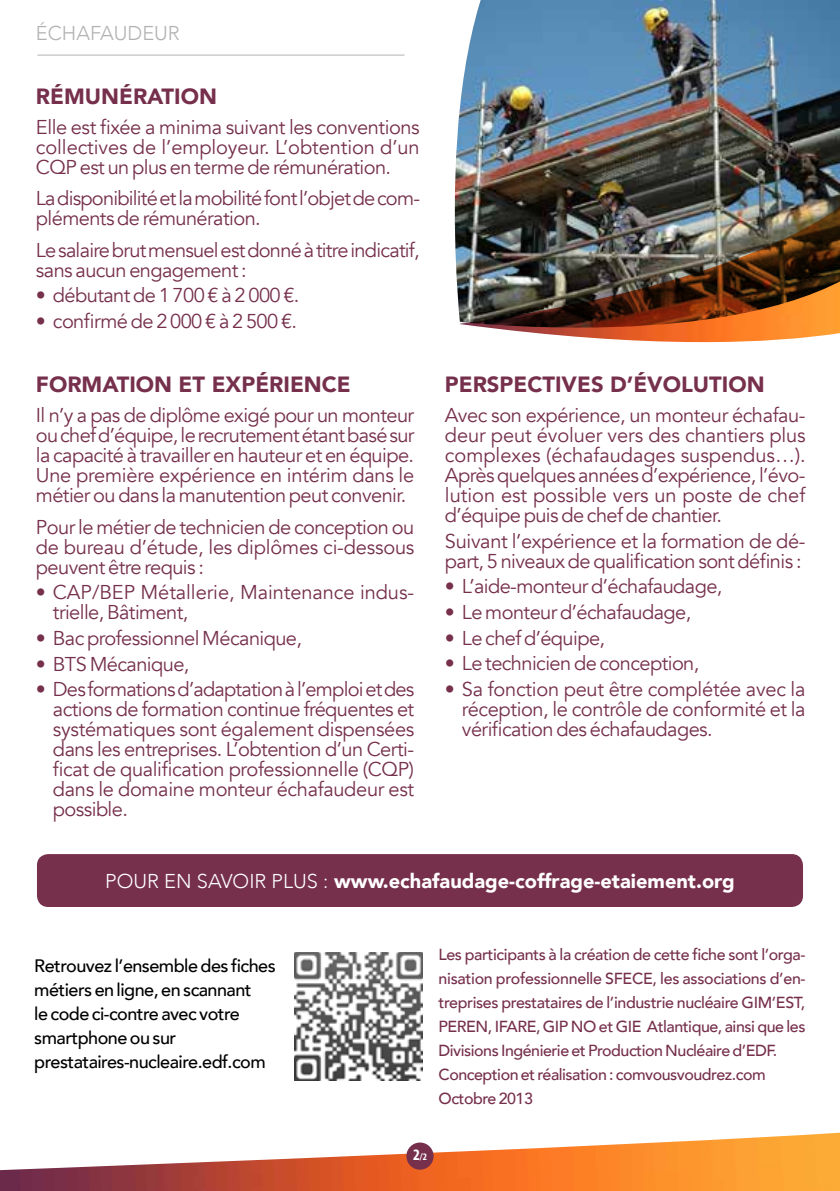
<style>
.page{position:relative;width:840px;height:1191px;background:#fff}
.page>*{position:absolute;margin:0;border:0;box-sizing:border-box;transform-origin:0 0}
.t1{font:900 22px "Avenir";color:#76304c}
.t2{font:20px/20px "Avenir";letter-spacing:-.03em;color:#76304c;text-align:justify}
.t3{font:900 20px "Avenir";color:#fff}
.t4{font:20px/20px "Avenir";letter-spacing:-.005em;color:#76304c}
.t5{font:300 20px "Avenir";color:#b3b2b2}
.t6{font:500 18px/24px "Avenir";letter-spacing:-.03em;color:#000}
.t7{font:500 16px/24px "Avenir";letter-spacing:-.03em;color:#76304c}
.t8{font:700 condensed 10px "Myriad Pro";color:#fff}
.s1{font-weight:300}
.s2{font-size:16px}
</style>
<div class="page">
<img style="left:0;top:1132px;width:839px;height:59px">
<img style="left:454px;top:0;width:385px;height:343px">
<div style="left:37px;top:854px;width:765px;height:53px;background:#76304c;border-radius:11px"></div>
<div style="left:406px;top:1142px;width:27px;height:27px;background:#76304c;border-radius:50%"></div>
<hr style="left:37px;top:55px;width:367px;height:1px;background:#b3b2b2">
<img style="left:294px;top:953px;width:128px;height:127px">
<p class="t5" style="left:36px;top:21px;width:145px">ÉCHAFAUDEUR</p>
<p class="t1" style="left:36px;top:78px;width:17px">RÉM</p>
<p class="t1" style="left:85px;top:78px;width:133px">UNÉRATION</p>
<p class="t2" style="left:36px;top:117px;width:385px">Elle est fixée a minima suivant les conventions collectives de l’employeur. L’obtention d’un CQP est un plus en terme de rémunération.</p>
<p class="t2" style="left:36px;top:189px;width:385px">La disponibilité et la mobilité font l’objet de com&shy;pléments de rémunération.</p>
<p class="t2" style="left:36px;top:240px;width:385px">Le salaire brut mensuel est donné à titre indicatif, sans aucun engagement :</p>
<p class="t2" style="left:36px;top:286px;width:265px">• débutant de 1 700 € à 2 000 €.</p>
<p class="t2" style="left:36px;top:311px;width:262px">• confirmé de 2 000 € à 2 500 €.</p>
<p class="t1" style="left:36px;top:366px;width:316px">FORMATION ET EXPÉRIENCE</p>
<p class="t2" style="left:36px;top:406px;width:380px">Il n’y a pas de diplôme exigé pour un monteur ou chef d’équipe, le recrutement étant basé sur la capacité à travailler en hauteur et en équipe.<br>Une première expérience en intérim dans le métier ou dans la manutention peut convenir.</p>
<p class="t2" style="left:36px;top:517px;width:380px">Pour le métier de technicien de conception ou de bureau d’étude, les diplômes ci-dessous peuvent être requis :</p>
<p class="t4" style="left:53px;top:583px;width:362px;text-indent:-17px">• CAP/BEP Métallerie, Maintenance indus&shy;trielle, Bâtiment,</p>
<p class="t2" style="left:36px;top:628px;width:267px">• Bac professionnel Mécanique,</p>
<p class="t2" style="left:36px;top:654px;width:155px">• BTS Mécanique,</p>
<p class="t2" style="left:53px;top:680px;width:363px;text-indent:-17px">• Des formations d’adaptation à l’emploi et des actions de formation continue fréquentes et systématiques sont également dispensées dans les entreprises. L’obtention d’un Certi&shy;ficat de qualification professionnelle (CQP) dans le domaine monteur échafaudeur est possible.</p>
<p class="t1" style="left:444px;top:366px;width:321px">PERSPECTIVES D’ÉVOLUTION</p>
<p class="t2" style="left:444px;top:405px;width:362px">Avec son expérience, un monteur échafau&shy;deur peut évoluer vers des chantiers plus complexes (échafaudages suspendus…).<br>Après quelques années d’expérience, l’évo&shy;lution est possible vers un poste de chef d’équipe puis de chef de chantier.</p>
<p class="t2" style="left:444px;top:531px;width:362px">Suivant l’expérience et la formation de dé&shy;part, 5 niveaux de qualification sont définis :</p>
<p class="t2" style="left:444px;top:576px;width:279px">• L’aide-monteur d’échafaudage,</p>
<p class="t2" style="left:444px;top:602px;width:248px">• Le monteur d’échafaudage,</p>
<p class="t2" style="left:444px;top:628px;width:162px">• Le chef d’équipe,</p>
<p class="t2" style="left:444px;top:653px;width:256px">• Le technicien de conception,</p>
<p class="t2" style="left:461px;top:679px;width:345px;text-indent:-17px">• Sa fonction peut être complétée avec la réception, le contrôle de conformité et la vérification des échafaudages.</p>
<p class="t3" style="left:105px;top:864px;width:630px"><span class="s1">POUR EN SAVOIR PLUS :</span> WWW.ECHAFAUDAGE-COFFRAGE-ETAIEMENT.ORG</p>
<p class="t6" style="left:34px;top:953px;width:243px">Retrouvez l’ensemble des fiches métiers en ligne, en scannant<br>le code ci-contre avec votre smartphone ou sur prestataires-nucleaire.edf.com</p>
<p class="t7" style="left:438px;top:942px;width:368px">Les participants à la création de cette fiche sont l’orga&shy;nisation professionnelle SFECE, les associations d’en&shy;treprises prestataires de l’industrie nucléaire GIM’EST, PEREN, IFARE, GIP NO et GIE Atlantique, ainsi que les Divisions Ingénierie et Production Nucléaire d’EDF.<br>Conception et réalisation : comvousvoudrez.com Octobre 2013</p>
<p class="t8" style="left:413px;top:1150px;width:15px"><span class="s2">2</span>/2</p>
</div>
